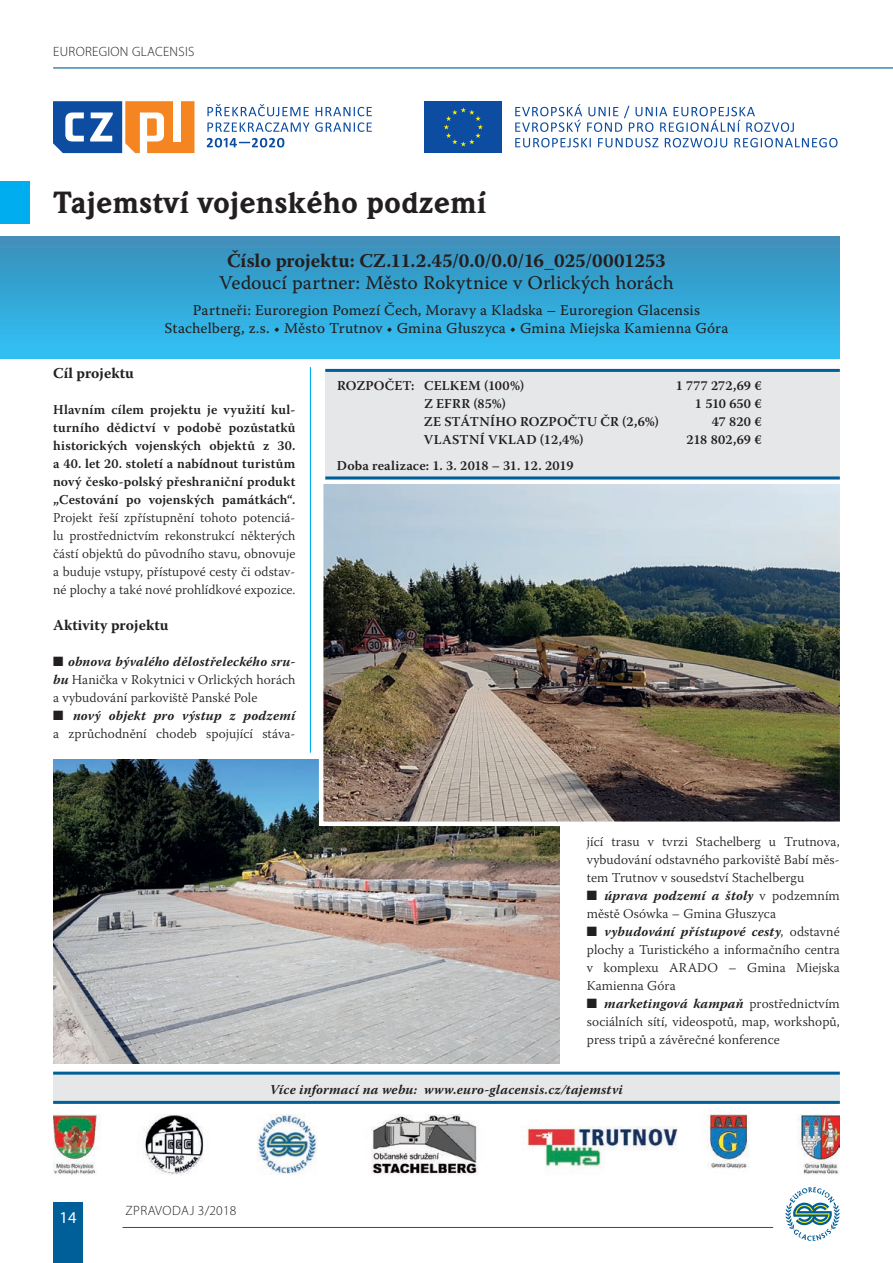
<style>
.page{position:relative;width:893px;height:1263px;background:#fff}
.page>*{position:absolute;margin:0;border:0;box-sizing:border-box;transform-origin:0 0}
.t1{font:30px "Weidemann Itc TCE Blac";letter-spacing:.01em;color:#231f20}
.t2{font:700 19.5px "Warnock Pro";letter-spacing:-.005em;color:#231f20}
.t3{font:19.5px "Warnock Pro Capt";color:#231f20}
.t4{font:16.5px "Myriad Pro";color:#fff}
.t5{font:15px/18px "Warnock Pro Capt";letter-spacing:.01em;color:#231f20;text-align:center}
.t6{font:700 15px "Warnock Pro";letter-spacing:.005em;color:#231f20}
.t7{font:300 13.5px/18px "Warnock Pro";letter-spacing:.005em;color:#231f20;text-align:justify}
.t8{font:600 13.5px/18px "Warnock Pro";letter-spacing:.01em;color:#231f20;text-align:justify}
.t9{font:italic 700 13.5px "Warnock Pro";letter-spacing:.02em;color:#231f20}
.t10{font:300 13.5px "Myriad Pro";letter-spacing:.02em;color:#231f20}
.s1{font-weight:700;font-style:italic}
</style>
<div class="page">
<div style="left:53px;top:1202px;width:30px;height:61px;background:#005e98"></div>
<hr style="left:123px;top:1227px;width:650px;height:1px;background:#005e98">
<svg style="left:785px;top:1187px;width:55px;height:54px"></svg>
<hr style="left:53px;top:67px;width:840px;height:2px;background:#005e98">
<svg style="left:207px;top:104px;width:102px;height:12px"></svg>
<svg style="left:316px;top:107px;width:56px;height:9px"></svg>
<svg style="left:207px;top:122px;width:165px;height:10px"></svg>
<svg style="left:207px;top:138px;width:77px;height:9px"></svg>
<svg style="left:53px;top:101px;width:141px;height:52px"></svg>
<div style="left:173px;top:101px;width:7px;height:41px;background:#fff"></div>
<div style="left:424px;top:101px;width:78px;height:52px;background:#0d4da1"></div>
<svg style="left:444px;top:107px;width:39px;height:39px"></svg>
<svg style="left:515px;top:104px;width:279px;height:28px"></svg>
<svg style="left:515px;top:138px;width:76px;height:9px"></svg>
<svg style="left:598px;top:138px;width:60px;height:9px"></svg>
<svg style="left:665px;top:138px;width:62px;height:9px"></svg>
<svg style="left:734px;top:138px;width:103px;height:9px"></svg>
<img style="left:53px;top:1115px;width:787px;height:60px">
<div style="left:0;top:181px;width:30px;height:43px;background:#00aeef"></div>
<div style="left:0;top:237px;width:840px;height:121px;background:linear-gradient(to bottom,#3b8eb8,#30c1f5)"></div>
<img style="left:53px;top:760px;width:506px;height:303px">
<img style="left:324px;top:485px;width:515px;height:336px">
<div style="left:319px;top:479px;width:525px;height:347px;border:4px solid #fff"></div>
<div style="left:325px;top:369px;width:515px;height:110px;background:#e6e7e9"></div>
<hr style="left:325px;top:369px;width:515px;height:3px;background:#005e98">
<hr style="left:325px;top:476px;width:515px;height:3px;background:#005e98">
<hr style="left:310px;top:367px;width:1px;height:386px;background:#00aeef">
<div style="left:53px;top:1074px;width:787px;height:30px;background:#e6e7e9"></div>
<hr style="left:53px;top:1071px;width:787px;height:3px;background:#005e98">
<hr style="left:53px;top:1101px;width:787px;height:3px;background:#005e98">
<p class="t10" style="left:53px;top:44px;width:143px">EUROREGION GLACENSIS</p>
<h1 class="t1" style="left:53px;top:184px;width:434px">Tajemství vojenského podzemí</h1>
<h2 class="t2" style="left:227px;top:248px;width:440px">Číslo projektu: CZ .11.2.45/0.0/0.0/16_025/0001253</h2>
<h2 class="t3" style="left:219px;top:271px;width:456px">Vedoucí partner: Město Rokytnice v Orlických horách</h2>
<p class="t5" style="left:165px;top:300px;width:565px">Partneři: Euroregion Pomezí Čech, Moravy a Kladska – Euroregion Glacensis<br>Stachelberg, z.s. • Město Trutnov • Gmina Głuszyca • Gmina Miejska Kamienna Góra</p>
<p class="t6" style="left:53px;top:364px;width:82px">Cíl projektu</p>
<p class="t8" style="left:53px;top:400px;width:244px">Hlavním cílem projektu je využití kul&shy;turního dědictví v podobě pozůstatků historických vojenských objektů z 30. a 40. let 20. století a nabídnout turistům nový česko-polský přeshraniční produkt „Cestování po vojenských památkách“.</p>
<p class="t7" style="left:53px;top:508px;width:244px">Projekt řeší zpřístupnění tohoto potenciá&shy;lu prostřednictvím rekonstrukcí některých částí objektů do původního stavu, obnovuje a buduje vstupy, přístupové cesty či odstav&shy;né plochy a také nové prohlídkové expozice.</p>
<p class="t6" style="left:53px;top:616px;width:117px">Aktivity projektu</p>
<p class="t7" style="left:53px;top:652px;width:244px">■ <span class="s1">obnova bývalého dělostřeleckého sru&shy;bu</span> Hanička v Rokytnici v Orlických horách a vybudování parkoviště Panské Pole</p>
<p class="t7" style="left:53px;top:706px;width:244px">■ <span class="s1">nový objekt pro výstup z podzemí </span>a zprůchodnění chodeb spojující stáva-</p>
<p class="t8" style="left:337px;top:376px;width:20px">Rozpočet</p>
<p class="t8" style="left:411px;top:376px;width:17px">: celkem</p>
<p class="t8" style="left:484px;top:376px;width:42px">(100%)</p>
<p class="t8" style="left:676px;top:376px;width:87px">1 777 272,69 €</p>
<p class="t8" style="left:424px;top:394px;width:84px">z EFRR (85%)</p>
<p class="t8" style="left:695px;top:394px;width:68px">1 510 650 €</p>
<p class="t8" style="left:424px;top:412px;width:107px">ze státního rozpočtu</p>
<p class="t8" style="left:600px;top:412px;width:60px">ČR (2,6%)</p>
<p class="t8" style="left:712px;top:412px;width:51px">47 820 €</p>
<p class="t8" style="left:424px;top:430px;width:9px">vlastn</p>
<p class="t8" style="left:480px;top:430px;width:19px">í vklad</p>
<p class="t8" style="left:540px;top:430px;width:45px">(12,4%)</p>
<p class="t8" style="left:686px;top:430px;width:76px">218 802,69 €</p>
<p class="t8" style="left:337px;top:457px;width:238px">Doba realizace: 1. 3. 2018 – 31. 12. 2019</p>
<p class="t7" style="left:587px;top:832px;width:255px">jící trasu v tvrzi Stachelberg u Trutnova, vybudování odstavného parkoviště Babí měs&shy;tem Trutnov v sousedství Stachelbergu</p>
<p class="t7" style="left:587px;top:886px;width:254px">■ <span class="s1">úprava podzemí a štoly</span> v podzemním městě Osówka – Gmina Głuszyca</p>
<p class="t7" style="left:587px;top:922px;width:255px">■ <span class="s1">vybudování přístupové cesty</span>, odstavné plochy a Turistického a informačního centra v komplexu ARADO – Gmina Miejska Kamienna Góra</p>
<p class="t7" style="left:587px;top:994px;width:254px">■ <span class="s1">marketingová kampaň</span> prostřednictvím sociálních sítí, videospotů, map, workshopů, press tripů a závěrečné konference</p>
<p class="t4" style="left:60px;top:1207px;width:18px">14</p>
<p class="t9" style="left:270px;top:1081px;width:355px">Více informací na webu: www.euro-glacensis.cz/tajemstvi</p>
<p class="t10" style="left:126px;top:1203px;width:112px">ZPRAVODAJ 3/2018</p>
</div>
